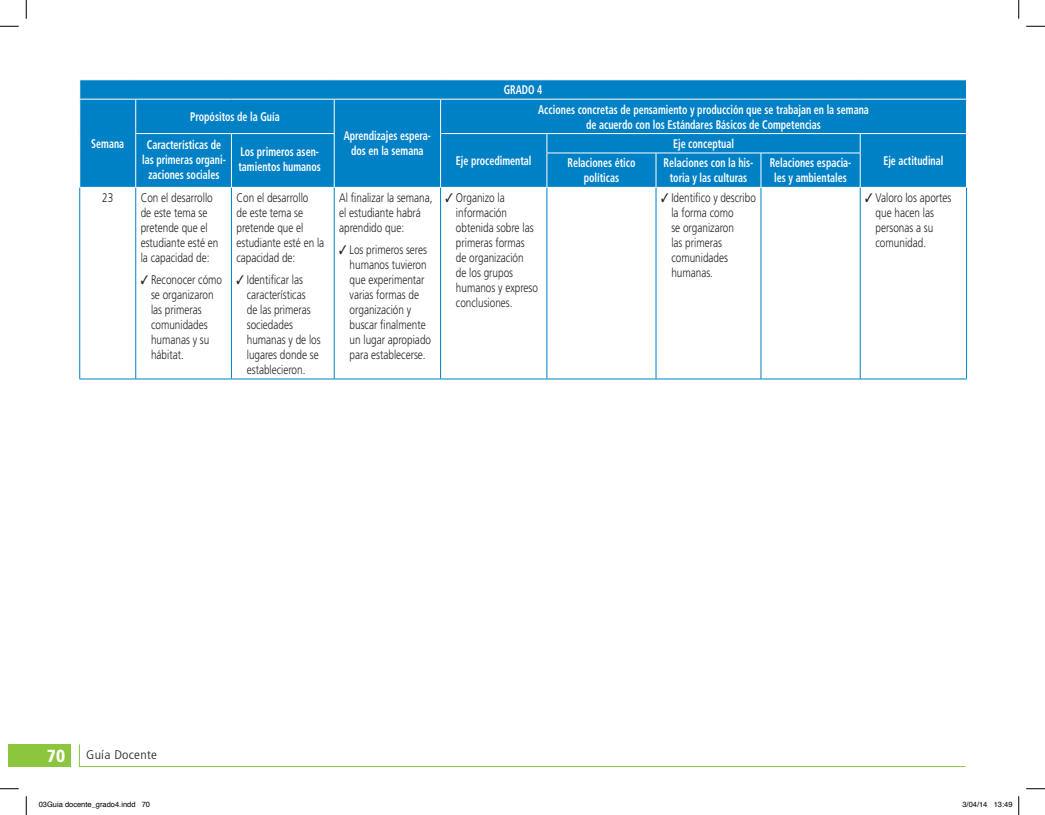
<style>
.page{position:relative;width:1045px;height:815px;background:#fff}
.page>*{position:absolute;margin:0;border:0;box-sizing:border-box;transform-origin:0 0}
.t1{font:300 12.5px/15px "Frutiger LT Std";color:#231f20;scale:.8 1}
.t2{font:700 condensed 12.5px/15px "Frutiger LT Std";color:#fff;text-align:center;scale:.8 1}
.t3{font:300 condensed 12.5px "Frutiger LT Std";letter-spacing:.02em;color:#231f20;scale:1.1 1}
.t4{font:7.5px "Helvetica";color:#000}
.s1{font-weight:900;font-size:17.5px;color:#fff}
</style>
<div class="page">
<div style="left:9px;top:743px;width:62px;height:23px;background:#8bc63e"></div>
<svg style="left:79px;top:744px;width:887px;height:23px"></svg>
<div style="left:80px;top:80px;width:886px;height:107px;background:#0080c5"></div>
<svg style="left:79px;top:80px;width:1px;height:19px"></svg>
<hr style="left:79px;top:99px;width:57px;height:1px;background:#fff">
<svg style="left:79px;top:133px;width:1px;height:20px"></svg>
<hr style="left:136px;top:99px;width:95px;height:1px;background:#fff">
<hr style="left:135px;top:99px;width:1px;height:34px;background:#fff">
<hr style="left:231px;top:99px;width:103px;height:1px;background:#fff">
<hr style="left:334px;top:99px;width:106px;height:1px;background:#fff">
<hr style="left:334px;top:99px;width:1px;height:34px;background:#fff">
<hr style="left:440px;top:99px;width:107px;height:1px;background:#fff">
<hr style="left:440px;top:99px;width:1px;height:34px;background:#fff">
<hr style="left:547px;top:99px;width:109px;height:1px;background:#fff">
<hr style="left:656px;top:99px;width:105px;height:1px;background:#fff">
<hr style="left:761px;top:99px;width:99px;height:1px;background:#fff">
<hr style="left:860px;top:99px;width:107px;height:1px;background:#fff">
<hr style="left:135px;top:133px;width:96px;height:1px;background:#fff">
<svg style="left:135px;top:134px;width:1px;height:19px"></svg>
<hr style="left:231px;top:133px;width:103px;height:1px;background:#fff">
<svg style="left:231px;top:134px;width:1px;height:19px"></svg>
<svg style="left:334px;top:134px;width:1px;height:19px"></svg>
<hr style="left:135px;top:153px;width:1px;height:34px;background:#fff">
<hr style="left:231px;top:153px;width:1px;height:34px;background:#fff">
<hr style="left:334px;top:153px;width:1px;height:34px;background:#fff">
<hr style="left:440px;top:133px;width:107px;height:1px;background:#fff">
<svg style="left:440px;top:134px;width:1px;height:19px"></svg>
<hr style="left:440px;top:153px;width:1px;height:34px;background:#fff">
<hr style="left:547px;top:133px;width:109px;height:1px;background:#fff">
<svg style="left:546px;top:134px;width:1px;height:19px"></svg>
<hr style="left:656px;top:133px;width:105px;height:1px;background:#fff">
<hr style="left:761px;top:133px;width:99px;height:1px;background:#fff">
<hr style="left:860px;top:133px;width:107px;height:1px;background:#fff">
<svg style="left:860px;top:134px;width:1px;height:19px"></svg>
<hr style="left:546px;top:153px;width:110px;height:1px;background:#fff">
<hr style="left:546px;top:153px;width:1px;height:34px;background:#fff">
<hr style="left:656px;top:153px;width:105px;height:1px;background:#fff">
<hr style="left:655px;top:153px;width:1px;height:34px;background:#fff">
<hr style="left:761px;top:153px;width:99px;height:1px;background:#fff">
<hr style="left:760px;top:153px;width:1px;height:34px;background:#fff">
<hr style="left:860px;top:153px;width:1px;height:34px;background:#fff">
<hr style="left:79px;top:188px;width:1px;height:190px;background:#0080c5">
<hr style="left:135px;top:188px;width:1px;height:190px;background:#0080c5">
<hr style="left:231px;top:188px;width:1px;height:190px;background:#0080c5">
<hr style="left:334px;top:188px;width:1px;height:190px;background:#0080c5">
<hr style="left:440px;top:188px;width:1px;height:190px;background:#0080c5">
<hr style="left:546px;top:188px;width:1px;height:190px;background:#0080c5">
<hr style="left:655px;top:188px;width:1px;height:190px;background:#0080c5">
<hr style="left:760px;top:188px;width:1px;height:190px;background:#0080c5">
<hr style="left:860px;top:188px;width:1px;height:190px;background:#0080c5">
<hr style="left:966px;top:188px;width:1px;height:190px;background:#0080c5">
<hr style="left:79px;top:378px;width:57px;height:1px;background:#0080c5">
<hr style="left:136px;top:378px;width:95px;height:1px;background:#0080c5">
<hr style="left:231px;top:378px;width:103px;height:1px;background:#0080c5">
<hr style="left:334px;top:378px;width:106px;height:1px;background:#0080c5">
<hr style="left:440px;top:378px;width:107px;height:1px;background:#0080c5">
<hr style="left:547px;top:378px;width:109px;height:1px;background:#0080c5">
<hr style="left:656px;top:378px;width:105px;height:1px;background:#0080c5">
<hr style="left:761px;top:378px;width:99px;height:1px;background:#0080c5">
<hr style="left:860px;top:378px;width:107px;height:1px;background:#0080c5">
<svg style="left:0;top:25px;width:19px;height:2px"></svg>
<svg style="left:1026px;top:25px;width:19px;height:2px"></svg>
<svg style="left:0;top:788px;width:19px;height:1px"></svg>
<svg style="left:1026px;top:788px;width:19px;height:1px"></svg>
<svg style="left:25px;top:0;width:2px;height:19px"></svg>
<svg style="left:25px;top:796px;width:2px;height:18px"></svg>
<svg style="left:1018px;top:0;width:1px;height:19px"></svg>
<svg style="left:1018px;top:796px;width:1px;height:18px"></svg>
<p class="t2" style="left:504px;top:82px;width:50px">GRADO 4</p>
<p class="t2" style="left:91px;top:136px;width:43px">Semana</p>
<p class="t2" style="left:190px;top:109px;width:113px">Propósitos de la Guía</p>
<p class="t2" style="left:142px;top:137px;width:106px">Características de las primeras organi&shy;zaciones sociales</p>
<p class="t2" style="left:238px;top:144px;width:105px;text-align:left">Los primeros asen&shy;tamientos humanos</p>
<p class="t2" style="left:344px;top:129px;width:111px">Aprendizajes espera&shy;dos en la semana</p>
<p class="t2" style="left:538px;top:102px;width:415px">Acciones concretas de pensamiento y producción que se trabajan en la semana de acuerdo con los Estándares Básicos de Competencias</p>
<p class="t2" style="left:456px;top:153px;width:96px">Eje procedimental</p>
<p class="t2" style="left:673px;top:136px;width:78px">Eje conceptual</p>
<p class="t2" style="left:567px;top:155px;width:86px">Relaciones ético</p>
<p class="t2" style="left:883px;top:153px;width:77px">Eje actitudinal</p>
<p class="t2" style="left:584px;top:170px;width:46px">políticas</p>
<p class="t2" style="left:663px;top:155px;width:114px">Relaciones con la his&shy;toria y las culturas</p>
<p class="t2" style="left:769px;top:155px;width:104px">Relaciones espacia&shy;les y ambientales</p>
<p class="t1" style="left:102px;top:190px;width:15px">23</p>
<p class="t1" style="left:141px;top:190px;width:99px">Con el desarrollo de este tema se pretende que el estudiante esté en la capacidad de:</p>
<p class="t1" style="left:151px;top:272px;width:90px;text-indent:-10px">✓ Reconocer cómo se organizaron las primeras comunidades humanas y su hábitat.</p>
<p class="t1" style="left:236px;top:190px;width:111px">Con el desarrollo<br>de este tema se pretende que el estudiante esté en la capacidad de:</p>
<p class="t1" style="left:247px;top:272px;width:94px;text-indent:-10px">✓ Identificar las características<br>de las primeras sociedades humanas y de los lugares donde se establecieron.</p>
<p class="t1" style="left:339px;top:190px;width:118px">Al finalizar la semana, el estudiante habrá aprendido que:</p>
<p class="t1" style="left:349px;top:242px;width:103px;text-indent:-10px">✓ Los primeros seres humanos tuvieron que experimentar varias formas de organización y buscar finalmente un lugar apropiado para establecerse.</p>
<p class="t1" style="left:456px;top:190px;width:104px;text-indent:-10px">✓ Organizo la información obtenida sobre las primeras formas de organización<br>de los grupos humanos y expreso conclusiones.</p>
<p class="t1" style="left:671px;top:190px;width:107px;text-indent:-10px">✓ Identifico y describo la forma como<br>se organizaron<br>las primeras comunidades humanas.</p>
<p class="t1" style="left:875px;top:190px;width:96px;text-indent:-10px">✓ Valoro los aportes que hacen las personas a su comunidad.</p>
<p class="t3" style="left:47px;top:747px;width:102px"><span class="s1">70</span> Guía Docente</p>
<p class="t4" style="left:39px;top:798px;width:113px">03Guia docente_grado4.indd 70</p>
<p class="t4" style="left:962px;top:798px;width:52px">3/04/14 13:49</p>
</div>
